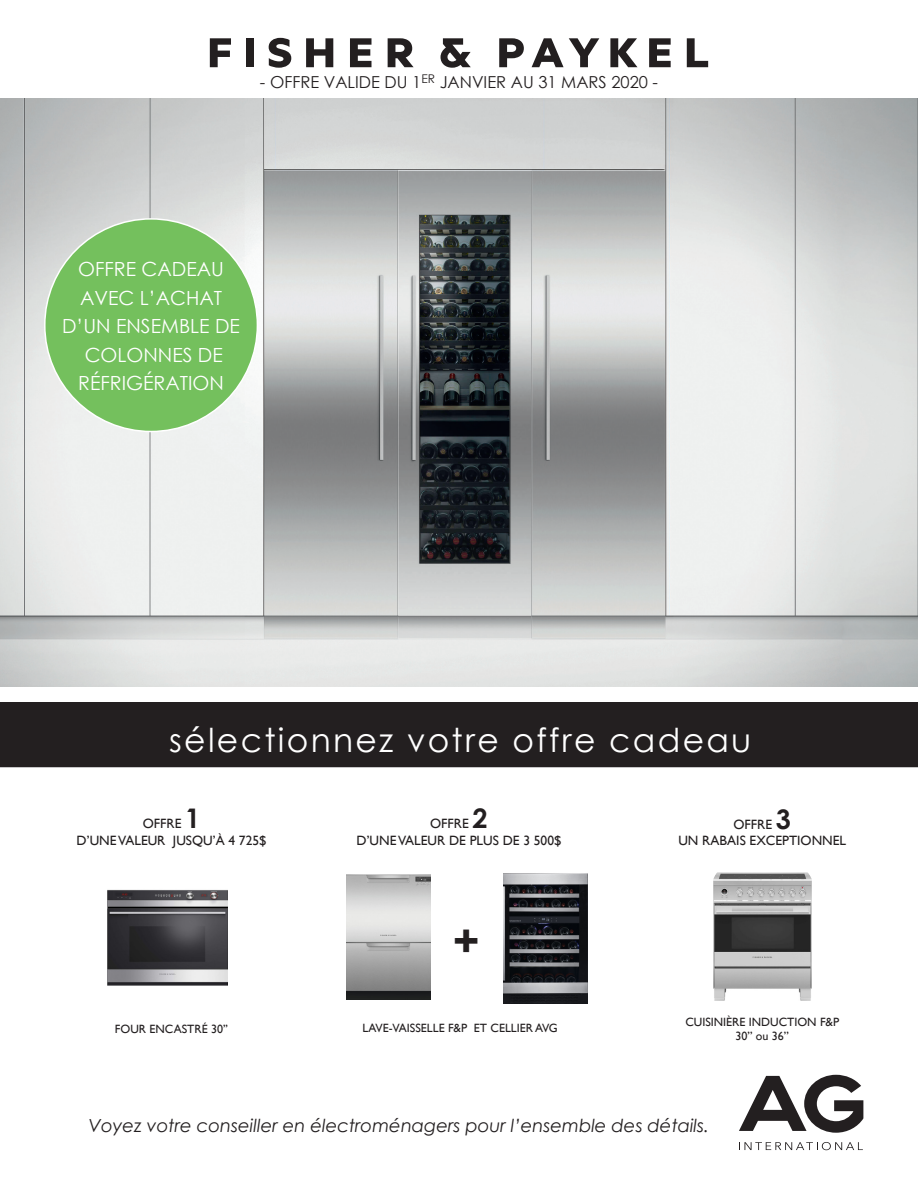
<style>
.page{position:relative;width:918px;height:1188px;background:#fff}
.page>*{position:absolute;margin:0;border:0;box-sizing:border-box;transform-origin:0 0}
.t1{font:700 45px "Gill Sans";color:#231f20}
.t2{font:33px "Century Gothic";letter-spacing:.07em;color:#fff}
.t3{font:19.5px/28.5px "Century Gothic";color:#fff;text-align:center}
.t4{font:italic 18px "Century Gothic";color:#231f20}
.t5{font:16.5px "Century Gothic";color:#231f20}
.t6{font:13.5px "Gill Sans";color:#231f20}
.t7{font:12px "Gill Sans";color:#231f20}
.s1{font-family:"Century Gothic";font-weight:700;font-size:27px}
</style>
<div class="page">
<img style="left:0;top:99px;width:918px;height:588px">
<div style="left:0;top:702px;width:918px;height:65px;background:#231f20"></div>
<svg style="left:739px;top:1142px;width:124px;height:8px"></svg>
<svg style="left:739px;top:1075px;width:124px;height:58px"></svg>
<img style="left:107px;top:889px;width:121px;height:97px">
<img style="left:503px;top:873px;width:84px;height:130px">
<img style="left:713px;top:872px;width:98px;height:129px">
<img style="left:347px;top:875px;width:83px;height:124px">
<svg style="left:713px;top:872px;width:8px;height:13px"></svg>
<svg style="left:804px;top:872px;width:8px;height:23px"></svg>
<svg style="left:210px;top:38px;width:21px;height:29px"></svg>
<div style="left:246px;top:38px;width:8px;height:29px;background:#231f20"></div>
<svg style="left:269px;top:38px;width:22px;height:30px"></svg>
<svg style="left:306px;top:38px;width:27px;height:29px"></svg>
<svg style="left:350px;top:38px;width:22px;height:29px"></svg>
<svg style="left:388px;top:38px;width:26px;height:29px"></svg>
<svg style="left:441px;top:38px;width:30px;height:30px"></svg>
<svg style="left:499px;top:38px;width:25px;height:29px"></svg>
<svg style="left:532px;top:38px;width:67px;height:29px"></svg>
<svg style="left:610px;top:38px;width:27px;height:29px"></svg>
<svg style="left:649px;top:38px;width:22px;height:29px"></svg>
<svg style="left:687px;top:38px;width:21px;height:29px"></svg>
<div style="left:45px;top:219px;width:212px;height:213px;background:#74c05d;border-radius:50%"></div>
<p class="t5" style="left:260px;top:71px;width:400px">- OFFRE VALIDE DU 1<sup>ER</sup> JANVIER AU 31 MARS 2020 -</p>
<p class="t3" style="left:78px;top:255px;width:147px">OFFRE CADEAU</p>
<p class="t3" style="left:62px;top:283px;width:179px">AVEC L’ACHAT<br>D’UN ENSEMBLE DE</p>
<p class="t3" style="left:85px;top:340px;width:140px">COLONNES DE</p>
<p class="t3" style="left:78px;top:369px;width:147px">RÉFRIGÉRATION</p>
<p class="t2" style="left:169px;top:717px;width:584px">sélectionnez votre offre cadeau</p>
<p class="t6" style="left:143px;top:816px;width:59px">OFFRE <span class="s1">1</span></p>
<p class="t6" style="left:77px;top:832px;width:191px">D’UNE VALEUR JUSQU’À 4 725$</p>
<p class="t6" style="left:430px;top:816px;width:59px">OFFRE <span class="s1">2</span></p>
<p class="t6" style="left:357px;top:832px;width:206px">D’UNE VALEUR DE PLUS DE 3 500$</p>
<p class="t1" style="left:453px;top:915px;width:28px">+</p>
<p class="t7" style="left:115px;top:1022px;width:115px">FOUR ENCASTRÉ 30’’</p>
<p class="t7" style="left:363px;top:1021px;width:197px">LAVE-VAISSELLE F&amp;P ET CELLIER AVG</p>
<p class="t6" style="left:734px;top:816px;width:59px">OFFRE <span class="s1">3</span></p>
<p class="t6" style="left:678px;top:833px;width:169px">UN RABAIS EXCEPTIONNEL</p>
<p class="t7" style="left:685px;top:1015px;width:155px">CUISINIÈRE INDUCTION F&amp;P</p>
<p class="t7" style="left:735px;top:1029px;width:55px">30’’ ou 36’’</p>
<p class="t4" style="left:88px;top:1113px;width:622px">Voyez votre conseiller en électroménagers pour l’ensemble des détails.</p>
</div>
